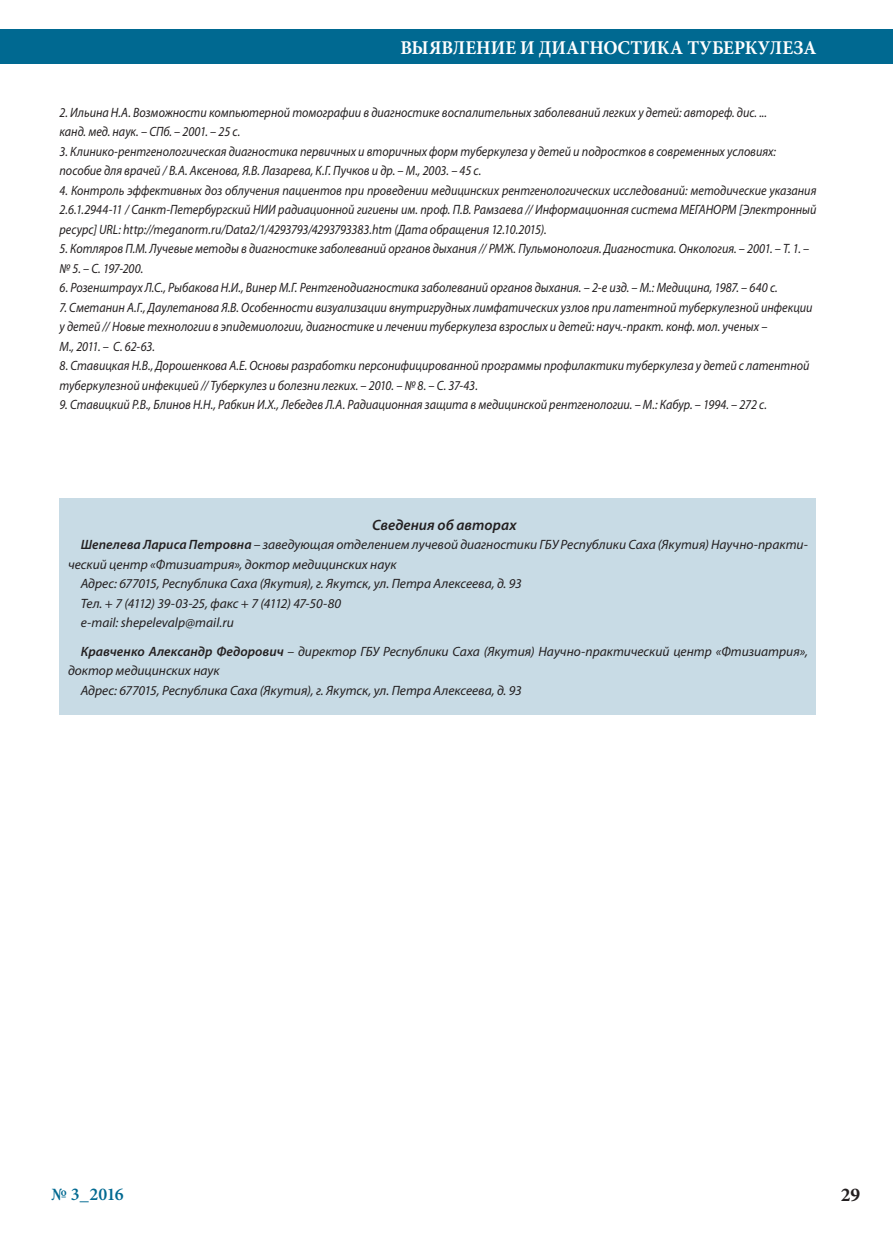
<style>
.page{position:relative;width:893px;height:1234px;background:#fff}
.page>*{position:absolute;margin:0;border:0;box-sizing:border-box;transform-origin:0 0}
.t1{font:700 19.5px "Minion Pro";letter-spacing:.01em;color:#fff;scale:.95 1}
.t2{font:700 19.5px "Minion Pro";color:#231f20}
.t3{font:600 18px "Minion Pro";color:#006991}
.t4{font:italic 600 15px "Myriad Pro";letter-spacing:.005em;color:#231f20}
.t5{font:italic 13.5px/19.5px "Myriad Pro";color:#231f20;scale:.9 1}
.t6{font:italic 13.5px "Myriad Pro";color:#231f20}
.t7{font:italic 13.5px "Myriad Pro";letter-spacing:-.02em;color:#231f20}
.s1{font-weight:600}
</style>
<div class="page">
<div style="left:0;top:30px;width:893px;height:34px;background:#006991"></div>
<div style="left:60px;top:498px;width:756px;height:216px;background:#c8dbe5"></div>
<h1 class="t1" style="left:400px;top:34px;width:439px">ВЫЯВЛЕНИЕ И ДИАГНОСТИКА ТУБЕРКУЛЕЗА</h1>
<p class="t5" style="left:60px;top:102px;width:788px">2. Ильина Н.А. Возможности компьютерной томографии в диагностике воспалительных заболеваний легких у детей: автореф. дис. ... канд. мед. наук. – СПб. – 2001. – 25 с.</p>
<p class="t5" style="left:60px;top:141px;width:798px">3. Клинико-рентгенологическая диагностика первичных и вторичных форм туберкулеза у детей и подростков в современных условиях: пособие для врачей / В.А. Аксенова, Я.В. Лазарева, К.Г. Пучков и др. – М., 2003. – 45 с.</p>
<p class="t5" style="left:60px;top:180px;width:842px;text-align:justify">4. Контроль эффективных доз облучения пациентов при проведении медицинских рентгенологических исследований: методические указания 2.6.1.2944-11 / Санкт-Петербургский НИИ радиационной гигиены им. проф. П.В. Рамзаева // Информационная система МЕГАНОРМ [Электронный ресурс] URL: http://meganorm.ru/Data2/1/4293793/4293793383.htm (Дата обращения 12.10.2015).</p>
<p class="t5" style="left:60px;top:238px;width:834px">5. Котляров П.М. Лучевые методы в диагностике заболеваний органов дыхания // РМЖ. Пульмонология. Диагностика. Онкология. – 2001. – Т. 1. – № 5. – С. 197-200.</p>
<p class="t5" style="left:60px;top:277px;width:799px">6. Розенштраух Л.С., Рыбакова Н.И., Винер М.Г. Рентгенодиагностика заболеваний органов дыхания. – 2-е изд. – М.: Медицина, 1987. – 640 с.</p>
<p class="t5" style="left:60px;top:297px;width:838px">7. Сметанин А.Г., Даулетанова Я.В. Особенности визуализации внутригрудных лимфатических узлов при латентной туберкулезной инфекции у детей // Новые технологии в эпидемиологии, диагностике и лечении туберкулеза взрослых и детей: науч.-практ. конф. мол. ученых –<br>М., 2011. – С. 62-63.</p>
<p class="t5" style="left:60px;top:355px;width:835px">8. Ставицкая Н.В., Дорошенкова А.Е. Основы разработки персонифицированной программы профилактики туберкулеза у детей с латентной туберкулезной инфекцией // Туберкулез и болезни легких. – 2010. – № 8. – С. 37-43.</p>
<p class="t5" style="left:60px;top:394px;width:787px">9. Ставицкий Р.В., Блинов Н.Н., Рабкин И.Х., Лебедев Л.A. Радиационная защита в медицинской рентгенологии. – М.: Кабур. – 1994. – 272 с.</p>
<p class="t4" style="left:372px;top:515px;width:146px">Сведения об авторax</p>
<p class="t6" style="left:81px;top:536px;width:729px"><span class="s1">Шепелева Лариса Петровна</span> – заведующая отделением лучевой диагностики ГБУ Республики Саха (Якутия) Научно-практи-</p>
<p class="t6" style="left:68px;top:556px;width:330px">ческий центр «Фтизиатрия», доктор медицинских наук</p>
<p class="t6" style="left:81px;top:575px;width:443px">Адрес: 677015, Республика Саха (Якутия), г. Якутск, ул. Петра Алексеева, д. 93</p>
<p class="t7" style="left:81px;top:595px;width:262px">Тел. + 7 (4112) 39-03-25, факс + 7 (4112) 47-50-80</p>
<p class="t6" style="left:81px;top:614px;width:155px">e-mail: shepelevalp@mail.ru</p>
<p class="t6" style="left:81px;top:642px;width:729px"><span class="s1">Кравченко Александр Федорович</span> – директор ГБУ Республики Саха (Якутия) Научно-практический центр «Фтизиатрия»,</p>
<p class="t6" style="left:68px;top:662px;width:153px">доктор медицинских наук</p>
<p class="t6" style="left:81px;top:681px;width:443px">Адрес: 677015, Республика Саха (Якутия), г. Якутск, ул. Петра Алексеева, д. 93</p>
<h2 class="t3" style="left:51px;top:1181px;width:74px">№ 3_2016</h2>
<h1 class="t2" style="left:841px;top:1180px;width:21px">29</h1>
</div>
